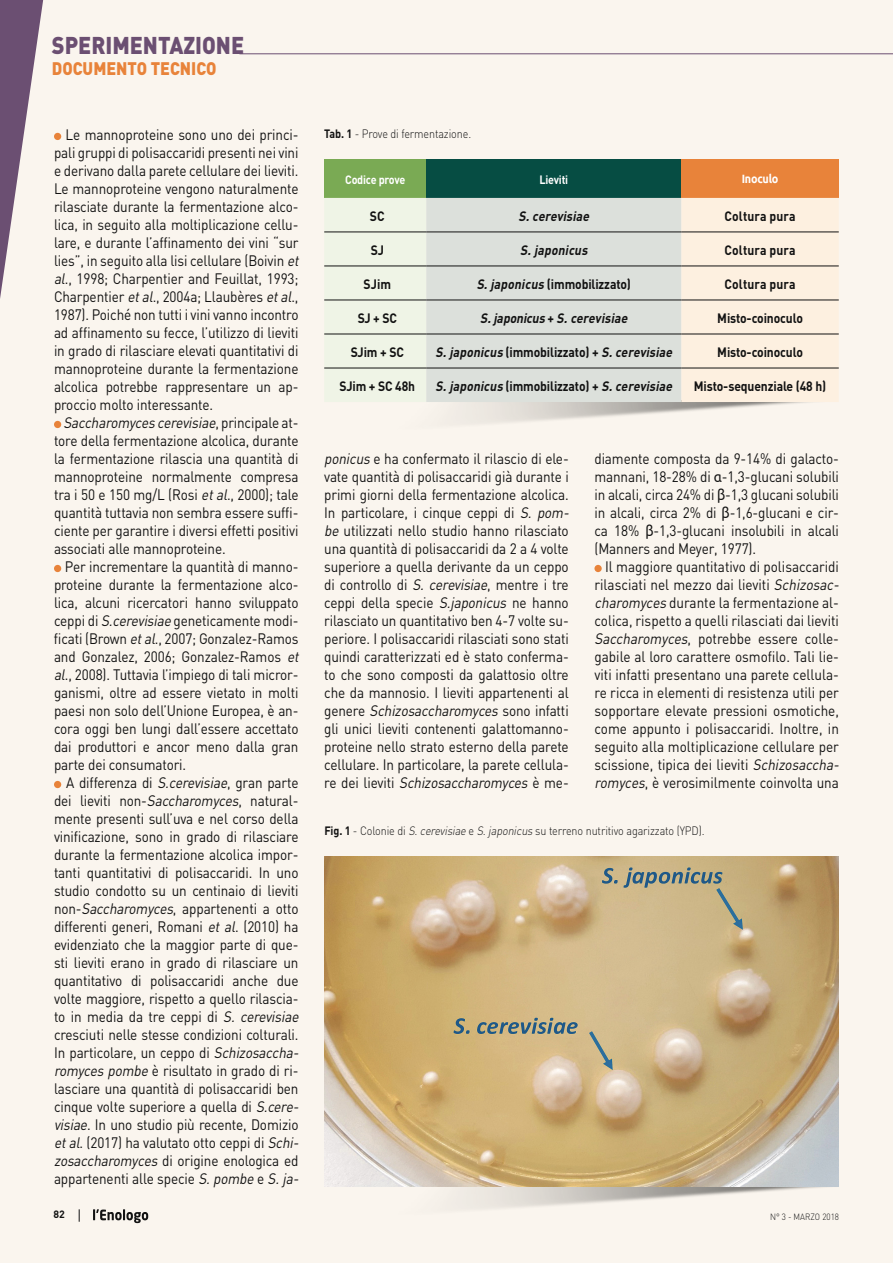
<style>
.page{position:relative;width:893px;height:1263px;background:#faf5ee}
.page>*{position:absolute;margin:0;border:0;box-sizing:border-box;transform-origin:0 0}
.t1{font:900 24px "DIN";color:#6b4f72;scale:.9 1}
.t2{font:900 18px "DIN";color:#e8833a;scale:.9 1}
.t3{font:15px/18px "DIN";letter-spacing:-.01em;color:#121212;scale:.9 1}
.t4{font:italic 700 13.5px "DIN";letter-spacing:.01em;color:#121212;scale:.9 1}
.t5{font:700 13.5px "DIN";letter-spacing:-.01em;color:#121212;scale:.9 1}
.t6{font:700 13.5px "DIN";letter-spacing:.01em;color:#121212;scale:.9 1}
.t7{font:300 12px "DIN";letter-spacing:-.01em;color:#121212;scale:.9 1}
.t8{font:700 12px "DIN";letter-spacing:-.02em;color:#fff;scale:.9 1}
.t9{font:700 12px "Ubuntu";letter-spacing:-.02em;color:#fff;scale:.9 1}
.t10{font:700 10.5px "DIN";color:#121212}
.t11{font:300 9px "DIN";color:#121212;scale:.9 1}
.s1{font-style:italic}
.s2{font-weight:700}
.s3{font-style:normal}
.s4{font-family:"Ubuntu"}
</style>
<div class="page">
<svg style="left:93px;top:1209px;width:55px;height:14px"></svg>
<svg style="left:79px;top:1209px;width:1px;height:13px"></svg>
<hr style="left:239px;top:53px;width:654px;height:1px;background:#6b4f72">
<svg style="left:0;top:0;width:44px;height:299px"></svg>
<div style="left:54px;top:133px;width:7px;height:7px;background:#e8833a;border-radius:50%"></div>
<div style="left:54px;top:421px;width:7px;height:7px;background:#e8833a;border-radius:50%"></div>
<div style="left:54px;top:565px;width:7px;height:7px;background:#e8833a;border-radius:50%"></div>
<div style="left:54px;top:781px;width:7px;height:7px;background:#e8833a;border-radius:50%"></div>
<div style="left:594px;top:565px;width:8px;height:7px;background:#e8833a;border-radius:50%"></div>
<div style="left:324px;top:160px;width:102px;height:38px;background:#7aaa54"></div>
<div style="left:426px;top:160px;width:255px;height:38px;background:#064d43"></div>
<div style="left:681px;top:160px;width:158px;height:38px;background:#e8833a"></div>
<div style="left:324px;top:198px;width:102px;height:204px;background:#eff4e6"></div>
<div style="left:426px;top:198px;width:255px;height:204px;background:#dce0db"></div>
<div style="left:681px;top:198px;width:158px;height:204px;background:#fdf0e0"></div>
<hr style="left:324px;top:232px;width:102px;height:1px;background:#121212">
<hr style="left:426px;top:232px;width:255px;height:1px;background:#121212">
<hr style="left:681px;top:232px;width:158px;height:1px;background:#121212">
<hr style="left:324px;top:266px;width:102px;height:1px;background:#121212">
<hr style="left:426px;top:266px;width:255px;height:1px;background:#121212">
<hr style="left:681px;top:266px;width:158px;height:1px;background:#121212">
<hr style="left:324px;top:300px;width:102px;height:1px;background:#121212">
<hr style="left:426px;top:300px;width:255px;height:1px;background:#121212">
<hr style="left:681px;top:300px;width:158px;height:1px;background:#121212">
<hr style="left:324px;top:334px;width:102px;height:1px;background:#121212">
<hr style="left:426px;top:334px;width:255px;height:1px;background:#121212">
<hr style="left:681px;top:334px;width:158px;height:1px;background:#121212">
<hr style="left:324px;top:368px;width:102px;height:1px;background:#121212">
<hr style="left:426px;top:368px;width:255px;height:1px;background:#121212">
<hr style="left:681px;top:368px;width:158px;height:1px;background:#121212">
<svg style="left:324px;top:856px;width:515px;height:331px;background:#c9af81"></svg>
<h1 class="t1" style="left:52px;top:29px;width:215px">SPERIMENTAZIONE</h1>
<p class="t2" style="left:52px;top:56px;width:185px">DOCUMENTO TECNICO</p>
<p class="t3" style="left:54px;top:125px;width:277px;text-indent:12px">Le mannoproteine sono uno dei princi&shy;pali gruppi di polisaccaridi presenti nei vini e derivano dalla parete cellulare dei lieviti.<br>Le mannoproteine vengono naturalmente rilasciate durante la fermentazione alco&shy;lica, in seguito alla moltiplicazione cellu&shy;lare, e durante l’affinamento dei vini “sur lies”, in seguito alla lisi cellulare (Boivin <span class="s1">et al</span>., 1998; Charpentier and Feuillat, 1993; Charpentier <span class="s1">etal</span>., 2004a; Llaubères <span class="s1">etal</span>., 1987). Poiché non tutti i vini vanno incontro ad affinamento su fecce, l’utilizzo di lieviti in grado di rilasciare elevati quantitativi di mannoproteine durante la fermentazione alcolica potrebbe rappresentare un ap&shy;proccio molto interessante.</p>
<p class="t3" style="left:54px;top:413px;width:273px;text-align:justify;text-indent:9px"><span class="s1">Saccharomyces cerevisiae</span>, p r i n c i p a le a t - tore della fermentazione alcolica, durante la fermentazione rilascia una quantità di mannoproteine normalmente compresa tra i 50 e 150 mg/L (Rosi <span class="s1">etal</span>., 2000); tale quantità tuttavia non sembra essere suffi&shy;ciente per garantire i diversi effetti positivi associati alle mannoproteine.</p>
<p class="t3" style="left:54px;top:557px;width:277px;text-indent:11px">Per incrementare la quantità di manno&shy;proteine durante la fermentazione alco&shy;lica, alcuni ricercatori hanno sviluppato ceppi di <span class="s1">S.cerevisiae</span> geneticamente modi&shy;ficati (Brown <span class="s1">etal</span>., 2007; Gonzalez-Ramos and Gonzalez, 2006; Gonzalez-Ramos <span class="s1">et al</span>., 2008). Tuttavia l’impiego di tali micror&shy;ganismi, oltre ad essere vietato in molti paesi non solo dell’Unione Europea, è an&shy;cora oggi ben lungi dall’essere accettato dai produttori e ancor meno dalla gran parte dei consumatori.</p>
<p class="t3" style="left:54px;top:773px;width:277px;text-align:center">A differenza di <span class="s1">S.cerevisiae</span>, gran parte dei lieviti non-<span class="s1">Saccharomyces</span>, natural&shy;mente presenti sull’uva e nel corso della vinificazione, sono in grado di rilasciare durante la fermentazione alcolica impor&shy;tanti quantitativi di polisaccaridi. In uno studio condotto su un centinaio di lieviti non-<span class="s1">Saccharomyces</span>, appartenenti a otto differenti generi, Romani <span class="s1">et al</span>. (2010) ha evidenziato che la maggior parte di que&shy;sti lieviti erano in grado di rilasciare un quantitativo di polisaccaridi anche due volte maggiore, rispetto a quello rilascia&shy;to in media da tre ceppi di <span class="s1">S. cerevisiae </span>cresciuti nelle stesse condizioni colturali.<br>In particolare, un ceppo di <span class="s1">Schizosaccha&shy;romyces pombe</span> è risultato in grado di ri&shy;lasciare una quantità di polisaccaridi ben cinque volte superiore a quella di <span class="s1">S.cere&shy;visiae</span>. In uno studio più recente, Domizio <span class="s1">etal</span>. (2017) ha valutato otto ceppi di <span class="s1">Schi&shy;zosaccharomyces</span> di origine enologica ed appartenenti alle specie <span class="s1">S.pombe</span> e <span class="s1">S.ja-</span></p>
<p class="t10" style="left:54px;top:1207px;width:13px">82</p>
<p class="t7" style="left:324px;top:126px;width:165px"><span class="s2">Tab. 1</span> - Prove di fermentazione.</p>
<p class="t8" style="left:345px;top:172px;width:68px">Codice prove</p>
<p class="t8" style="left:539px;top:172px;width:33px">Lieviti</p>
<p class="t9" style="left:742px;top:172px;width:42px">Inoculo</p>
<p class="t5" style="left:370px;top:207px;width:18px">SC</p>
<p class="t4" style="left:518px;top:207px;width:83px">S.cerevisiae</p>
<p class="t6" style="left:725px;top:207px;width:80px">Coltura pura</p>
<p class="t5" style="left:371px;top:241px;width:16px">SJ</p>
<p class="t4" style="left:520px;top:241px;width:79px">S.japonicus</p>
<p class="t6" style="left:725px;top:241px;width:80px">Coltura pura</p>
<p class="t5" style="left:364px;top:275px;width:32px">SJim</p>
<p class="t5" style="left:477px;top:275px;width:173px"><span class="s1">S.japonicus</span>(immobilizzato)</p>
<p class="t6" style="left:725px;top:275px;width:80px">Coltura pura</p>
<p class="t5" style="left:358px;top:309px;width:45px">SJ + SC</p>
<p class="t4" style="left:480px;top:309px;width:168px">S.japonicus <span class="s3">+</span> S.cerevisiae</p>
<p class="t5" style="left:717px;top:309px;width:97px">Misto-coinoculo</p>
<p class="t5" style="left:351px;top:343px;width:61px">SJim + SC</p>
<p class="t4" style="left:436px;top:343px;width:268px">S.japonicus <span class="s3">( i m m o b i l i z z a t o ) +</span> S.cerevisiae</p>
<p class="t5" style="left:717px;top:343px;width:97px">Misto-coinoculo</p>
<p class="t5" style="left:340px;top:377px;width:85px">SJim + SC 48h</p>
<p class="t4" style="left:436px;top:377px;width:268px">S.japonicus <span class="s3">( i m m o b i l i z z a t o ) +</span> S.cerevisiae</p>
<p class="t5" style="left:694px;top:377px;width:149px">Misto-sequenziale (48 h)</p>
<p class="t3" style="left:324px;top:449px;width:277px"><span class="s1">ponicus</span> e ha confermato il rilascio di ele&shy;vate quantità di polisaccaridi già durante i primi giorni della fermentazione alcolica.<br>In particolare, i cinque ceppi di <span class="s1">S. pom&shy;be</span> utilizzati nello studio hanno rilasciato una quantità di polisaccaridi da 2 a 4 volte superiore a quella derivante da un ceppo di controllo di <span class="s1">S. cerevisiae</span>, mentre i tre ceppi della specie <span class="s1">S.japonicus</span> ne hanno rilasciato un quantitativo ben 4-7 volte su&shy;periore. I polisaccaridi rilasciati sono stati quindi caratterizzati ed è stato conferma&shy;to che sono composti da galattosio oltre che da mannosio. I lieviti appartenenti al g e n e re <span class="s1">Schizosaccharomyces</span> s o n o i n fa t t i gli unici lieviti contenenti galattomanno&shy;proteine nello strato esterno della parete cellulare. In particolare, la parete cellula&shy;re d e i l i ev i t i <span class="s1">Schizosaccharomyces</span> è m e -</p>
<p class="t3" style="left:594px;top:449px;width:273px;text-align:justify">diamente composta da 9-14% di galacto&shy;mannani, 18-28% di <span class="s4">α</span>-1,3-glucani solubili in alcali, circa 24% di <span class="s4">β</span>-1,3 glucani solubili in alcali, circa 2% di <span class="s4">β</span>-1,6-glucani e cir&shy;ca 18% <span class="s4">β</span>-1,3-glucani insolubili in alcali (Manners and Meyer, 1977).</p>
<p class="t3" style="left:594px;top:557px;width:277px;text-align:center">Il maggiore quantitativo di polisaccaridi rilasciati nel mezzo dai lieviti <span class="s1">Schizosac&shy;charomyces</span> durante la fermentazione al&shy;colica, rispetto a quelli rilasciati dai lieviti <span class="s1">Saccharomyces</span>, potrebbe essere colle&shy;gabile al loro carattere osmofilo. Tali lie&shy;viti infatti presentano una parete cellula&shy;re ricca in elementi di resistenza utili per sopportare elevate pressioni osmotiche, come appunto i polisaccaridi. Inoltre, in seguito alla moltiplicazione cellulare per scissione, tipica dei lieviti <span class="s1">Schizosaccha&shy;romyces</span>, è verosimilmente coinvolta una</p>
<p class="t7" style="left:324px;top:823px;width:424px"><span class="s2">Fig. 1</span> - Colonie di <span class="s1">S.cerevisiae</span> e <span class="s1">S.japonicus</span> su terreno nutritivo agarizzato (YPD).</p>
<p class="t11" style="left:770px;top:1211px;width:78px">N° 3 - MARZO 2018</p>
</div>
